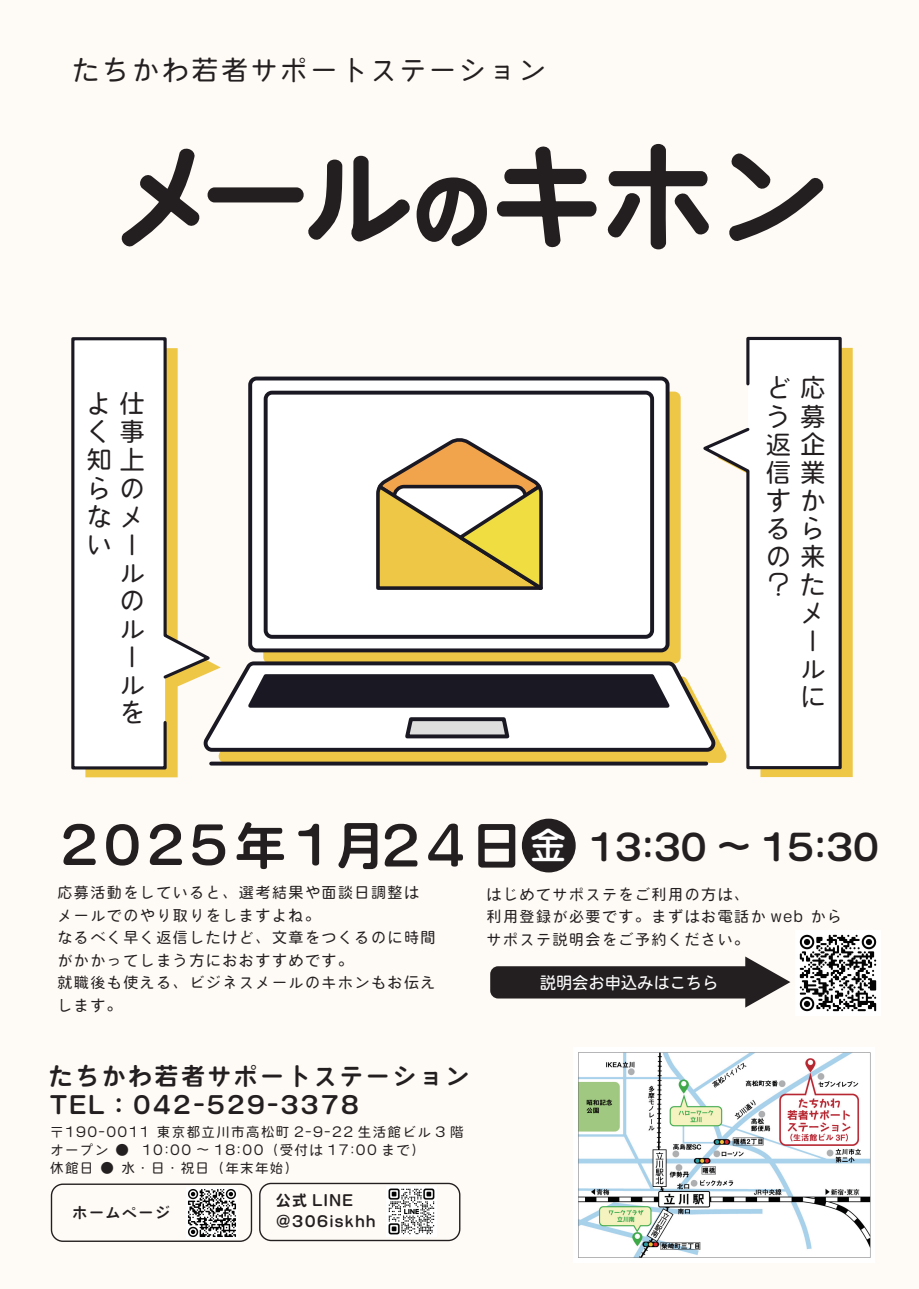
<style>
.page{position:relative;width:919px;height:1289px;background:#fff}
.page>*{position:absolute;margin:0;border:0;box-sizing:border-box;transform-origin:0 0}
.t1{font:111.75px "VDL V7 Maru Gothic Medium";letter-spacing:-.05em;color:#231f20}
.t2{font:51.6px "VDL V7 Maru Gothic Bold";letter-spacing:.1em;color:#231f20}
.t3{font:36px "VDL V7 Maru Gothic Bold";color:#231f20}
.t4{font:27px "VDL V7 Maru Gothic Medium";letter-spacing:.1em;color:#231f20}
.t5{font:25.5px/28px "VDL V7 Maru Gothic Medium";color:#231f20}
.t6{font:24px/29.5px "VDL V7 Maru Gothic Bold";letter-spacing:.1em;color:#231f20}
.t7{font:16.65px "Heisei Maru Go Std W4";color:#fff}
.t8{font:15px/22.5px "VDL V7 Maru Gothic Medium";letter-spacing:.1em;color:#231f20}
.t9{font:15px/21px "VDL V7 Maru Gothic Bold";letter-spacing:.1em;color:#231f20}
.t10{font:13.5px/18px "VDL V7 Maru Gothic Medium";letter-spacing:.1em;color:#231f20}
.s1{font-size:79.5px}
.s2{font-family:"Seurat Pro N DB";font-size:36.75px;color:#fff}
</style>
<div class="page">
<svg style="left:85px;top:765px;width:136px;height:12px"></svg>
<svg style="left:71px;top:337px;width:144px;height:434px"></svg>
<div style="left:760px;top:348px;width:92px;height:429px;background:#eec746"></div>
<svg style="left:697px;top:336px;width:146px;height:434px"></svg>
<div style="left:51px;top:1183px;width:201px;height:58px;border:1px solid #231f20;border-radius:11px"></div>
<div style="left:259px;top:1182px;width:201px;height:59px;border:1px solid #231f20;border-radius:11px"></div>
<img style="left:188px;top:1189px;width:48px;height:48px">
<img style="left:388px;top:1188px;width:47px;height:47px">
<img style="left:578px;top:1052px;width:293px;height:206px">
<div style="left:522px;top:819px;width:53px;height:52px;background:#231f20;border-radius:50%"></div>
<div style="left:522px;top:818px;width:53px;height:54px;border:2px solid #231f20;border-radius:50%"></div>
<svg style="left:121px;top:148px;width:79px;height:99px"></svg>
<div style="left:207px;top:187px;width:96px;height:15px;border:6px solid #231f20;border-radius:4px"></div>
<svg style="left:302px;top:146px;width:295px;height:102px"></svg>
<svg style="left:607px;top:143px;width:102px;height:107px"></svg>
<svg style="left:729px;top:153px;width:95px;height:89px"></svg>
<div style="left:263px;top:391px;width:417px;height:272px;background:#eec746;border-radius:6px"></div>
<div style="left:250px;top:378px;width:417px;height:272px;background:#fff;border-radius:6px"></div>
<div style="left:248px;top:376px;width:421px;height:276px;border:4px solid #1a1822;border-radius:6px"></div>
<div style="left:264px;top:390px;width:390px;height:248px;border:4px solid #1a1822;border-radius:6px"></div>
<svg style="left:203px;top:659px;width:517px;height:94px"></svg>
<svg style="left:204px;top:663px;width:524px;height:99px"></svg>
<svg style="left:211px;top:761px;width:495px;height:4px;background:#3b3328"></svg>
<svg style="left:376px;top:438px;width:167px;height:152px"></svg>
<img style="left:799px;top:934px;width:78px;height:78px">
<svg style="left:745px;top:956px;width:45px;height:51px"></svg>
<div style="left:490px;top:966px;width:273px;height:32px;background:#231f20;border-radius:8px"></div>
<h3 class="t4" style="left:73px;top:52px;width:474px">たちかわ若者サポートステーション</h3>
<h1 class="t1" style="left:110px;top:120px;width:718px">メール<span class="s1">の</span>キホン</h1>
<h3 class="t5" style="left:119px;top:388px;width:26px">仕事</h3>
<h3 class="t5" style="left:119px;top:472px;width:25px">の</h3>
<h3 class="t5" style="left:86px;top:388px;width:59px">よ<br>く<br>知上ら<br>なメいー</h3>
<h3 class="t5" style="left:119px;top:556px;width:26px">ルのルールを</h3>
<h3 class="t5" style="left:765px;top:372px;width:60px">ど応う<br>返企信業すかる<br>の来？</h3>
<h3 class="t5" style="left:800px;top:400px;width:26px">募</h3>
<h3 class="t5" style="left:800px;top:498px;width:25px;line-height:56.1px">らた</h3>
<h3 class="t5" style="left:800px;top:596px;width:26px">メールに</h3>
<h2 class="t2" style="left:60px;top:810px;width:508px">2025年1月２４日<span class="s2">金</span></h2>
<h3 class="t3" style="left:588px;top:822px;width:292px">13:30 ～ 15:30</h3>
<p class="t8" style="left:57px;top:880px;width:380px">応募活動をしていると、選考結果や面談日調整はメールでのやり取りをしますよね。<br>なるべく早く返信したけど、文章をつくるのに時間がかかってしまう方におおすすめです。<br>就職後も使える、ビジネスメールのキホンもお伝えします。　</p>
<p class="t8" style="left:486px;top:881px;width:357px">はじめてサポステをご利用の方は、<br>利用登録が必要です。まずはお電話か web からサポステ説明会をご予約ください。</p>
<p class="t7" style="left:539px;top:972px;width:180px">説明会お申込みはこちら</p>
<h3 class="t6" style="left:49px;top:1059px;width:422px">たちかわ若者サポートステーション<br>TEL：042-529-3378</h3>
<p class="t10" style="left:50px;top:1121px;width:415px">〒190-0011 東京都立川市高松町 2-9-22 生活館ビル 3 階オープン ● 10:00 ～ 18:00（受付は 17:00 まで）<br>休館日 ● 水・日・祝日（年末年始）</p>
<p class="t9" style="left:72px;top:1201px;width:99px">ホームページ</p>
<p class="t9" style="left:276px;top:1188px;width:101px">公式 LINE @306iskhh</p>
</div>
